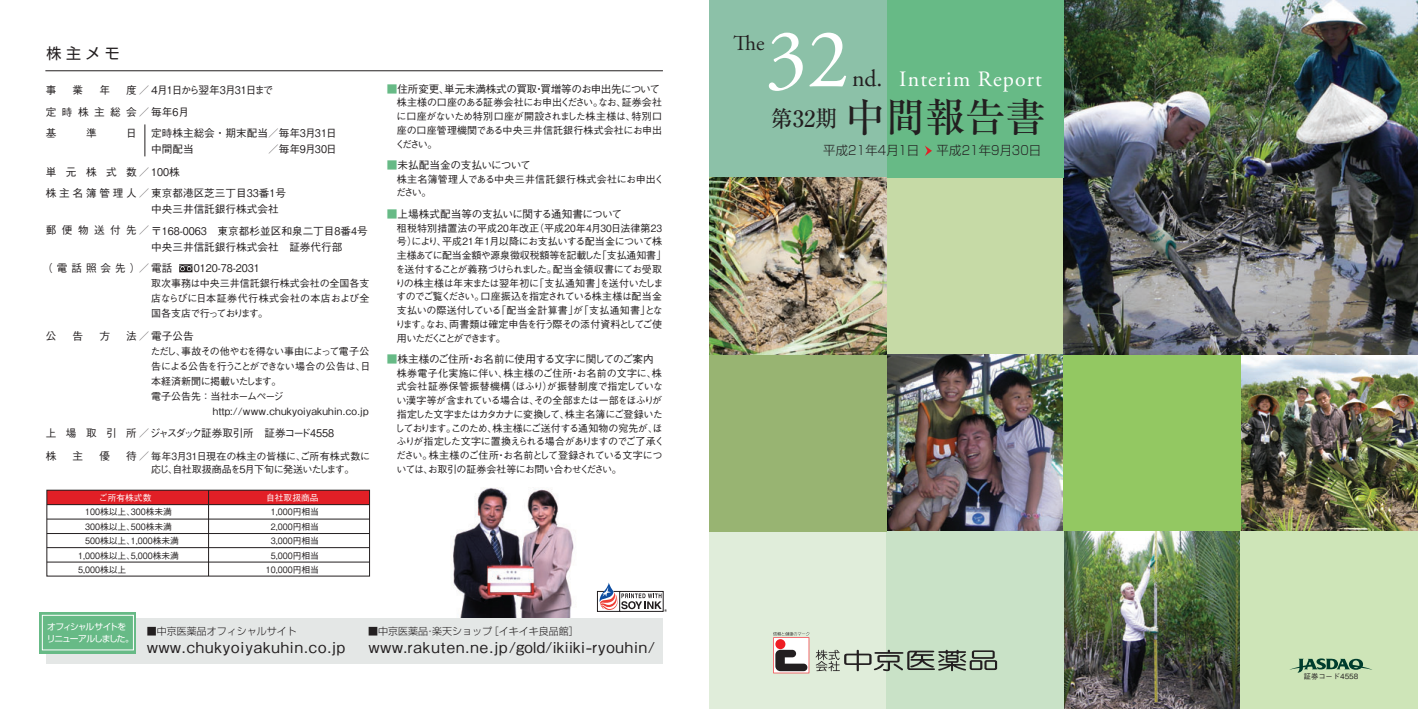
<style>
.page{position:relative;width:1418px;height:709px;background:#fff}
.page>*{position:absolute;margin:0;border:0;box-sizing:border-box;transform-origin:0 0}
.t1{font:83.75px "Adobe Garamond Pro";color:#fff}
.t2{font:40px "Ryumin Pr 5 Medium 90 pv RKSJ H";color:#231f20}
.t3{font:23.75px "Adobe Garamond Pro";color:#231f20}
.t4{font:21.88px "Adobe Garamond Pro";letter-spacing:.05em;color:#fff}
.t5{font:21.25px "Adobe Garamond Pro";color:#231f20}
.t6{font:15px "Gothic BBB Pr 5 Medium 90 pv RKSJ H";letter-spacing:.06em;color:#231f20}
.t7{font:15px "Shin Go Pr 5 Regular 90 pv RKSJ H";color:#231f20}
.t8{font:12.5px "Shin Go Pr 5 Light 90 pv RKSJ H";letter-spacing:.015em;color:#231f20}
.t9{font:10.62px/21.2px "Gothic BBB Pr 5 Medium 90 pv RKSJ H";color:#231f20}
.t10{font:10.62px/21.2px "Gothic BBB Pr 5 Medium 90 pv RKSJ H";letter-spacing:-.035em;color:#231f20}
.t11{font:10.62px "Gothic BBB Pr 5 Medium 90 pv RKSJ H";letter-spacing:-.03em;color:#231f20}
.t12{font:10.62px/22.5px "Gothic BBB Pr 5 Medium 90 pv RKSJ H";letter-spacing:-.075em;color:#231f20}
.t13{font:10px/13.8px "Gothic BBB Pr 5 Medium 90 pv RKSJ H";letter-spacing:-.03em;color:#231f20;text-align:justify}
.t14{font:10px/13.8px "Gothic BBB Pr 5 Medium 90 pv RKSJ H";letter-spacing:.025em;color:#231f20}
.t15{font:10px "Shin Go Pr 5 Light 90 pv RKSJ H";color:#231f20}
.t16{font:10px "Gothic BBB Pr 5 Medium 90 pv RKSJ H";letter-spacing:-.01em;color:#231f20}
.t17{font:10px "Gothic BBB Pr 5 Medium 90 pv RKSJ H";letter-spacing:-.07em;color:#231f20}
.t18{font:10px "Gothic BBB Pr 5 Medium 90 pv RKSJ H";letter-spacing:-.075em;color:#231f20}
.t19{font:10px "Gothic BBB Pr 5 Medium 90 pv RKSJ H";letter-spacing:-.065em;color:#231f20}
.t20{font:10px "Gothic BBB Pr 5 Medium 90 pv RKSJ H";letter-spacing:-.055em;color:#231f20}
.t21{font:8.75px/14.4px "Gothic BBB Pr 5 Medium 90 pv RKSJ H";color:#231f20;scale:.9 1}
.t22{font:8.75px/12.5px "Shin Go Pr 5 Regular 90 pv RKSJ H";letter-spacing:-.12em;color:#fff}
.t23{font:8.75px "Gothic BBB Pr 5 Medium 90 pv RKSJ H";color:#fff}
.t24{font:7.25px "Gothic BBB Pr 5 Medium 90 pv RKSJ H";color:#231f20}
.s1{font-size:10.62px}
.s2{color:#fff}
.s3{color:#67ba86}
.s4{font-size:22.5px}
</style>
<div class="page">
<img style="left:1240px;top:354px;width:177px;height:178px">
<div style="left:886px;top:177px;width:177px;height:177px;background:#c6daa6"></div>
<img style="left:886px;top:354px;width:177px;height:178px">
<div style="left:1063px;top:354px;width:177px;height:178px;background:#93c862"></div>
<img style="left:1063px;top:0;width:354px;height:354px">
<div style="left:886px;top:0;width:177px;height:177px;background:#67ba86"></div>
<img style="left:1063px;top:532px;width:177px;height:177px">
<div style="left:709px;top:532px;width:177px;height:177px;background:#e0edda"></div>
<div style="left:1240px;top:532px;width:177px;height:177px;background:#cee5b8"></div>
<div style="left:886px;top:532px;width:177px;height:177px;background:#c9e2c7"></div>
<div style="left:709px;top:0;width:177px;height:177px;background:#8cc1a8"></div>
<div style="left:709px;top:354px;width:177px;height:178px;background:#98b472"></div>
<img style="left:709px;top:177px;width:177px;height:177px">
<svg style="left:815px;top:649px;width:182px;height:22px"></svg>
<svg style="left:1289px;top:658px;width:83px;height:14px"></svg>
<svg style="left:925px;top:146px;width:7px;height:10px"></svg>
<img style="left:434px;top:481px;width:162px;height:139px;border-radius:15px">
<div style="left:46px;top:618px;width:617px;height:45px;background:#e4e7e6"></div>
<hr style="left:45px;top:71px;width:618px;height:1px;background:#231f20">
<div style="left:47px;top:490px;width:322px;height:15px;background:#e21f26"></div>
<hr style="left:208px;top:490px;width:1px;height:86px;background:#231f20">
<hr style="left:47px;top:504px;width:322px;height:1px;background:#231f20">
<hr style="left:47px;top:547px;width:322px;height:1px;background:#231f20">
<hr style="left:47px;top:562px;width:322px;height:1px;background:#231f20">
<hr style="left:47px;top:519px;width:322px;height:1px;background:#231f20">
<hr style="left:47px;top:533px;width:322px;height:1px;background:#231f20">
<svg style="left:179px;top:264px;width:13px;height:8px"></svg>
<div style="left:47px;top:490px;width:323px;height:86px;border:1px solid #231f20"></div>
<hr style="left:145px;top:124px;width:1px;height:32px;background:#231f20">
<div style="left:39px;top:612px;width:97px;height:41px;background:#67ba86"></div>
<div style="left:42px;top:615px;width:92px;height:35px;border:1px solid #fff"></div>
<svg style="left:773px;top:632px;width:36px;height:41px"></svg>
<svg style="left:597px;top:582px;width:69px;height:30px"></svg>
<h3 class="t7" style="left:46px;top:47px;width:75px">株主メモ</h3>
<p class="t9" style="left:46px;top:81px;width:12px">事</p>
<p class="t9" style="left:73px;top:81px;width:12px">業</p>
<p class="t9" style="left:99px;top:81px;width:12px">年</p>
<p class="t10" style="left:46px;top:81px;width:229px;text-indent:80px">度／ 4月1日から翌年3月31日まで定時株主総会／毎年6月<br>基</p>
<p class="t9" style="left:151px;top:126px;width:187px;line-height:16.2px">定時株主総会・期末配当／毎年3月31日中間配当　　　　　　　／毎年9月30日</p>
<p class="t9" style="left:86px;top:124px;width:12px">準</p>
<p class="t9" style="left:126px;top:124px;width:12px">日</p>
<p class="t9" style="left:46px;top:162px;width:242px">単 元 株 式 数／100株<br>株主名簿管理人／東京都港区芝三丁目33番1号</p>
<p class="t9" style="left:46px;top:221px;width:323px">郵便物送付先／〒168-0063　東京都杉並区和泉二丁目8番4号</p>
<p class="t9" style="left:42px;top:259px;width:100px">（電話照会先）</p>
<p class="t9" style="left:151px;top:200px;width:129px">中央三井信託銀行株式会社</p>
<p class="t9" style="left:151px;top:237px;width:193px">中央三井信託銀行株式会社　証券代行部</p>
<p class="t13" style="left:151px;top:277px;width:220px;line-height:15px">取次事務は中央三井信託銀行株式会社の全国各支店ならびに日本証券代行株式会社の本店および全国各支店で行っております。</p>
<p class="t17" style="left:150px;top:347px;width:221px">ただし、事故その他やむを得ない事由によって電子公</p>
<p class="t18" style="left:151px;top:362px;width:221px">告による公告を行うことができない場合の公告は、日</p>
<p class="t13" style="left:151px;top:375px;width:132px">本経済新聞に掲載いたします。</p>
<p class="t20" style="left:151px;top:392px;width:134px">電子公告先 ：当社ホームページ</p>
<p class="t14" style="left:196px;top:405px;width:174px">　 http://www.chukyoiyakuhin.co.jp</p>
<p class="t9" style="left:139px;top:259px;width:123px">／電話　　0120-78-2031</p>
<p class="t9" style="left:46px;top:326px;width:12px">公</p>
<p class="t9" style="left:73px;top:326px;width:12px">告</p>
<p class="t9" style="left:99px;top:326px;width:12px">方</p>
<p class="t9" style="left:126px;top:326px;width:69px">法／電子公告</p>
<p class="t12" style="left:46px;top:423px;width:290px">上 場 取 引 所／ジャスダック証券取引所　証券コード4558株</p>
<p class="t9" style="left:73px;top:446px;width:12px">主</p>
<p class="t9" style="left:99px;top:446px;width:12px">優</p>
<p class="t16" style="left:126px;top:452px;width:245px"><span class="s1">待／</span>毎年3月31日現在の株主の皆様に、ご所有株式数に</p>
<p class="t19" style="left:151px;top:466px;width:205px">応じ、自社取扱商品を５月下旬に発送いたします。</p>
<p class="t21" style="left:78px;top:506px;width:113px;text-indent:7px">100株以上、300株未満<br><span class="s2">0,</span>300株以上、500株未満<br><span class="s2">0,</span>500株以上、1,000株未満<br>1,000株以上、5,000株未満<br>5,000株以上</p>
<p class="t21" style="left:266px;top:506px;width:60px;text-align:center">1,000円相当<br>2,000円相当<br>3,000円相当<br>5,000円相当<br>10,000円相当</p>
<p class="t23" style="left:99px;top:494px;width:54px">ご所有株式数</p>
<p class="t23" style="left:266px;top:494px;width:54px">自社取扱商品</p>
<p class="t10" style="left:387px;top:79px;width:275px"><span class="s3">■</span>住所変更、単元未満株式の買取・買増等のお申出先について</p>
<p class="t13" style="left:395px;top:97px;width:269px">株主様の口座のある証券会社にお申出ください。なお、証券会社に口座がないため特別口座が開設されました株主様は、特別口座の口座管理機関である中央三井信託銀行株式会社にお申出ください。</p>
<p class="t11" style="left:387px;top:161px;width:145px"><span class="s3">■</span>未払配当金の支払いについて</p>
<p class="t14" style="left:396px;top:173px;width:269px">株主名簿管理人である中央三井信託銀行株式会社にお申出ください。</p>
<p class="t11" style="left:387px;top:210px;width:237px"><span class="s3">■</span>上場株式配当等の支払いに関する通知書について</p>
<p class="t13" style="left:395px;top:222px;width:272px;text-align:left">租税特別措置法の平成20年改正（平成２０年４月３０日法律第2３号）により、平成２１年１月以降にお支払いする配当金について株主様あてに配当金額や源泉徴収税額等を記載した「支払通知書」を送付することが義務づけられました。配当金領収書にてお受取りの株主様は年末または翌年初に「支払通知書」を送付いたしますのでご覧ください。口座振込を指定されている株主様は配当金支払いの際送付している「配当金計算書」が「支払通知書」となります。なお、両書類は確定申告を行う際その添付資料としてご使用いただくことができます。</p>
<p class="t10" style="left:387px;top:349px;width:268px"><span class="s3">■</span>株主様のご住所・お名前に使用する文字に関してのご案内</p>
<p class="t13" style="left:395px;top:367px;width:271px;text-align:left">株券電子化実施に伴い、株主様のご住所・お名前の文字に、株式会社証券保管振替機構（ほふり）が振替制度で指定していない漢字等が含まれている場合は、その全部または一部をほふりが指定した文字またはカタカナに変換して、株主名簿にご登録いたしております。このため、株主様にご送付する通知物の宛先が、ほふりが指定した文字に置換えられる場合がありますのでご了承ください。株主様のご住所・お名前として登録されている文字については、お取引の証券会社等にお問い合わせください。</p>
<p class="t22" style="left:47px;top:621px;width:89px">オフィシャルサイトをリニューアルしました。</p>
<p class="t15" style="left:147px;top:627px;width:152px">■中京医薬品オフィシャルサイト</p>
<h3 class="t6" style="left:147px;top:641px;width:200px">www.chukyoiyakuhin.co.jp</h3>
<p class="t15" style="left:368px;top:627px;width:212px">■中京医薬品・楽天ショップ［イキイキ良品館］</p>
<h3 class="t6" style="left:368px;top:641px;width:288px">www.rakuten.ne.jp/gold/ikiiki-ryouhin/</h3>
<h1 class="t1" style="left:765px;top:8px;width:85px">32</h1>
<h3 class="t5" style="left:733px;top:30px;width:33px">The</h3>
<h3 class="t3" style="left:852px;top:64px;width:32px">nd.</h3>
<h3 class="t4" style="left:899px;top:65px;width:144px">Interim Report</h3>
<h2 class="t2" style="left:770px;top:102px;width:276px"><span class="s4">第32期</span> 中間報告書</h2>
<p class="t8" style="left:823px;top:146px;width:98px">平成21年4月1日</p>
<p class="t8" style="left:936px;top:146px;width:106px">平成21年9月30日</p>
<p class="t24" style="left:1303px;top:673px;width:56px">証券コード4558</p>
</div>
